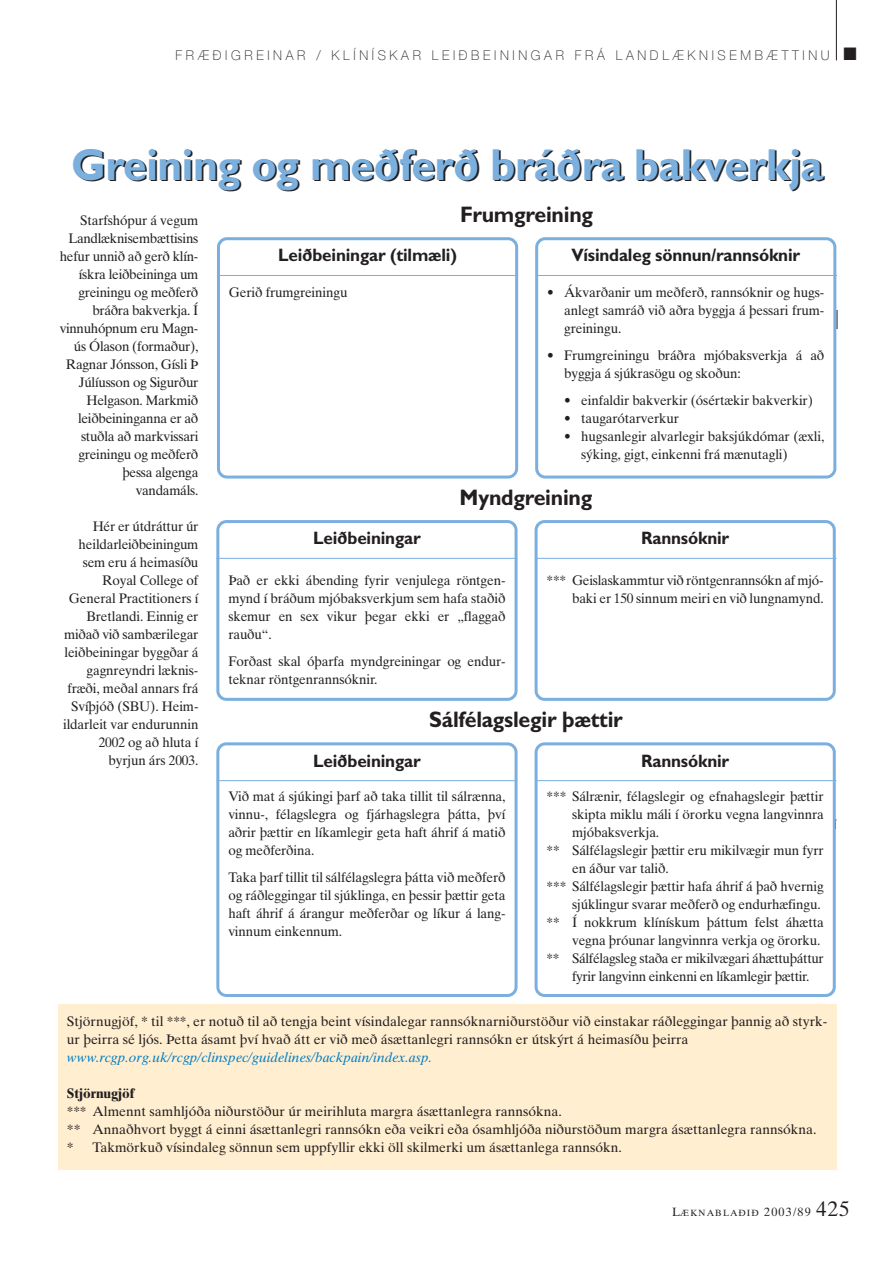
<style>
.page{position:relative;width:893px;height:1262px;background:#fff}
.page>*{position:absolute;margin:0;border:0;box-sizing:border-box;transform-origin:0 0}
.t1{font:700 45px "Gill Sans";letter-spacing:-.01em;color:#231f20;scale:.95 1}
.t2{font:700 22.5px "Gill Sans";letter-spacing:-.01em;color:#231f20;scale:.95 1}
.t3{font:700 18px "Gill Sans";letter-spacing:-.01em;color:#231f20;scale:.95 1}
.t4{font:13.8px/18px "Times Ten";letter-spacing:-.01em;color:#231f20}
.t5{font:italic 13.8px "Times Ten";color:#007dc5}
.t6{font:700 13.8px "Times Ten";letter-spacing:-.01em;color:#231f20}
.t7{font:100 13.5px "Helvetica Neue";letter-spacing:.28em;color:#231f20}
.t8{font:9px "Times Ten";letter-spacing:.135em;color:#231f20}
.s1{font-size:12px}
.s2{font-size:21px}
</style>
<div class="page">
<hr style="left:836px;top:0;width:1px;height:60px;background:#231f20">
<hr style="left:535px;top:819px;width:301px;height:1px;background:#231f20">
<div style="left:823px;top:820px;width:13px;height:8px;background:#678fb5"></div>
<svg style="left:217px;top:237px;width:301px;height:241px"></svg>
<svg style="left:535px;top:237px;width:301px;height:241px"></svg>
<hr style="left:217px;top:275px;width:301px;height:1px;background:#7aafde">
<hr style="left:535px;top:275px;width:302px;height:1px;background:#7aafde">
<svg style="left:216px;top:520px;width:301px;height:181px"></svg>
<svg style="left:534px;top:520px;width:301px;height:181px"></svg>
<hr style="left:216px;top:558px;width:301px;height:1px;background:#7aafde">
<hr style="left:535px;top:558px;width:301px;height:1px;background:#7aafde">
<svg style="left:216px;top:742px;width:301px;height:255px"></svg>
<svg style="left:534px;top:742px;width:301px;height:255px"></svg>
<hr style="left:216px;top:780px;width:301px;height:1px;background:#7aafde">
<hr style="left:535px;top:780px;width:301px;height:1px;background:#7aafde">
<div style="left:58px;top:1003px;width:778px;height:166px;background:#ffeecf"></div>
<p class="t7" style="left:175px;top:51px;width:682px">FRÆÐIGREINAR / KLÍNÍSKAR LEIÐBEININGAR FRÁ LANDLÆKNISEMBÆTTINU ■</p>
<h1 class="t1" style="left:73px;top:150px;width:793px">Greining og meðferð bráðra bakverkja</h1>
<p class="t4" style="left:60px;top:213px;width:140px;text-align:right">Starfshópur á vegum<br>Landlæknisembættisins hefur unnið að gerð klín&shy;ískra leiðbeininga um greiningu og meðferð bráðra bakverkja. Í vinnuhópnum eru Magn&shy;ús Ólason (formaður),<br>Ragnar Jónsson, Gísli Þ<br>Júlíusson og Sigurður<br>Helgason. Markmið leiðbeininganna er að stuðla að markvissari greiningu og meðferð þessa algenga vandamáls.</p>
<p class="t4" style="left:63px;top:519px;width:137px;text-align:right">Hér er útdráttur úr heildarleiðbeiningum sem eru á heimasíðu<br>Royal College of<br>General Practitioners í<br>Bretlandi. Einnig er miðað við sambærilegar leiðbeiningar byggðar á gagnreyndri læknis&shy;fræði, meðal annars frá<br>Svíþjóð (SBU). Heim&shy;ildarleit var endurunnin<br>2002 og að hluta í byrjun árs 2003.</p>
<h2 class="t2" style="left:460px;top:206px;width:142px">Frumgreining</h2>
<h3 class="t3" style="left:278px;top:249px;width:190px">Leiðbeiningar (tilmæli)</h3>
<p class="t4" style="left:229px;top:285px;width:120px">Gerið frumgreiningu</p>
<h3 class="t3" style="left:571px;top:249px;width:242px">Vísindaleg sönnun/rannsóknir</h3>
<p class="t4" style="left:564px;top:285px;width:262px;text-align:justify;text-indent:-17px">• Ákvarðanir um meðferð, rannsóknir og hugs&shy;anlegt samráð við aðra byggja á þessari frum&shy;greiningu.</p>
<p class="t4" style="left:564px;top:348px;width:262px;text-indent:-17px">• Frumgreiningu bráðra mjóbaksverkja á að byggja á sjúkrasögu og skoðun:</p>
<p class="t4" style="left:564px;top:393px;width:250px">• einfaldir bakverkir (ósértækir bakverkir)</p>
<p class="t4" style="left:564px;top:411px;width:116px">• taugarótarverkur</p>
<p class="t4" style="left:581px;top:429px;width:245px;text-indent:-17px">• hugsanlegir alvarlegir baksjúkdómar (æxli, sýking, gigt, einkenni frá mænutagli)</p>
<h2 class="t2" style="left:459px;top:489px;width:141px">Myndgreining</h2>
<h3 class="t3" style="left:313px;top:532px;width:115px">Leiðbeiningar</h3>
<p class="t4" style="left:228px;top:573px;width:279px;text-align:justify">Það er ekki ábending fyrir venjulega röntgen&shy;mynd í bráðum mjóbaksverkjum sem hafa staðið skemur en sex vikur þegar ekki er „flaggað rauðu“.</p>
<p class="t4" style="left:228px;top:654px;width:279px">Forðast skal óþarfa myndgreiningar og endur&shy;teknar röntgenrannsóknir.</p>
<h3 class="t3" style="left:641px;top:532px;width:94px">Rannsóknir</h3>
<p class="t4" style="left:546px;top:573px;width:279px;text-align:right">*** Geislaskammtur við röntgenrannsókn af mjó&shy;baki er 150 sinnum meiri en við lungnamynd.</p>
<h2 class="t2" style="left:429px;top:711px;width:205px">Sálfélagslegir þættir</h2>
<h3 class="t3" style="left:313px;top:754px;width:115px">Leiðbeiningar</h3>
<p class="t4" style="left:228px;top:789px;width:279px;text-align:justify">Við mat á sjúkingi þarf að taka tillit til sálrænna, vinnu-, félagslegra og fjárhagslegra þátta, því aðrir þættir en líkamlegir geta haft áhrif á matið og meðferðina.</p>
<p class="t4" style="left:228px;top:870px;width:279px;text-align:justify">Taka þarf tillit til sálfélagslegra þátta við meðferð og ráðleggingar til sjúklinga, en þessir þættir geta haft áhrif á árangur meðferðar og líkur á lang&shy;vinnum einkennum.</p>
<h3 class="t3" style="left:641px;top:754px;width:94px">Rannsóknir</h3>
<p class="t4" style="left:546px;top:789px;width:279px">*** Sálrænir, félagslegir og efnahagslegir þættir</p>
<p class="t4" style="left:572px;top:807px;width:253px">skipta miklu máli í örorku vegna langvinnra</p>
<p class="t4" style="left:572px;top:825px;width:89px">mjóbaksverkja.</p>
<p class="t4" style="left:546px;top:843px;width:279px">** Sálfélagslegir þættir eru mikilvægir mun fyrr</p>
<p class="t4" style="left:572px;top:861px;width:98px">en áður var talið.</p>
<p class="t4" style="left:546px;top:879px;width:279px">*** Sálfélagslegir þættir hafa áhrif á það hvernig</p>
<p class="t4" style="left:572px;top:897px;width:250px">sjúklingur svarar meðferð og endurhæfingu.</p>
<p class="t4" style="left:546px;top:915px;width:279px">** Í nokkrum klínískum þáttum felst áhætta</p>
<p class="t4" style="left:572px;top:933px;width:250px">vegna þróunar langvinnra verkja og örorku.</p>
<p class="t4" style="left:546px;top:951px;width:279px">** Sálfélagsleg staða er mikilvægari áhættuþáttur</p>
<p class="t4" style="left:572px;top:969px;width:239px">fyrir langvinn einkenni en líkamlegir þættir.</p>
<p class="t4" style="left:67px;top:1014px;width:762px">Stjörnugjöf, * til ***, er notuð til að tengja beint vísindalegar rannsóknarniðurstöður við einstakar ráðleggingar þannig að styrk&shy;ur þeirra sé ljós. Þetta ásamt því hvað átt er við með ásættanlegri rannsókn er útskýrt á heimasíðu þeirra</p>
<p class="t5" style="left:67px;top:1052px;width:367px">www.rcgp.org.uk/rcgp/clinspec/guidelines/backpain/index.asp.</p>
<p class="t6" style="left:67px;top:1088px;width:69px">Stjörnugjöf</p>
<p class="t4" style="left:67px;top:1104px;width:751px">*** Almennt samhljóða niðurstöður úr meirihluta margra ásættanlegra rannsókna.<br>** Annaðhvort byggt á einni ásættanlegri rannsókn eða veikri eða ósamhljóða niðurstöðum margra ásættanlegra rannsókna. * Takmörkuð vísindaleg sönnun sem uppfyllir ekki öll skilmerki um ásættanlega rannsókn.</p>
<p class="t8" style="left:672px;top:1210px;width:179px"><span class="s1">L</span>ÆKNABLAÐIÐ <span class="s1">2003/89</span> <span class="s2">425</span></p>
</div>
